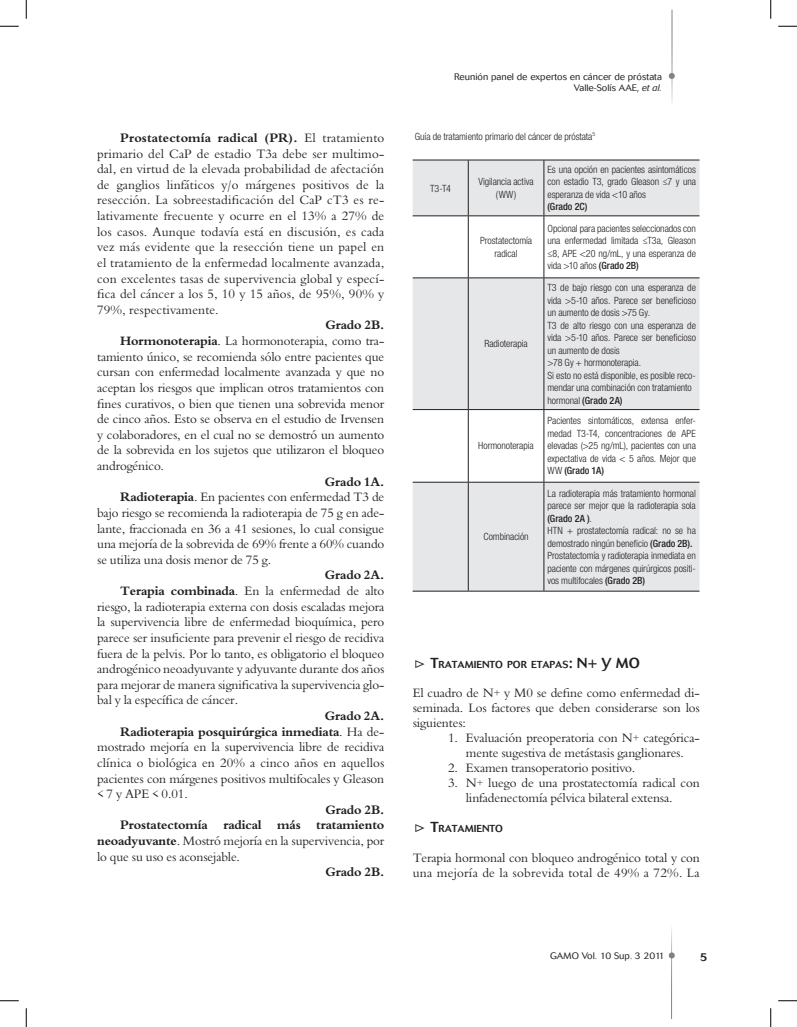
<style>
.page{position:relative;width:797px;height:1027px;background:#fff}
.page>*{position:absolute;margin:0;border:0;box-sizing:border-box;transform-origin:0 0}
.cdt-2{font:12.5px/15.6px "Bemtus T";letter-spacing:-.01em;color:#231f20;text-align:justify}
.cdt-1{font:12.5px/15px "Bemtus T";letter-spacing:-.01em;color:#231f20}
.cdt-2-2{font:700 12.5px "Bemtus T";letter-spacing:-.01em;color:#231f20}
.cdt-1-2{font:700 12.5px "Bemtus T";letter-spacing:-.01em;color:#231f20}
.t1{font:500 11.25px "Cosmos";color:#231f20}
.subti-1{font:500 10.12px "Cosmos";color:#231f20}
.texto-tabla{font:300 condensed 10px/12.5px "Helvetica Neue LT Std";letter-spacing:-.005em;color:#231f20;text-align:justify}
.figura_titulo_2{font:300 condensed 10px "Helvetica Neue LT Std";letter-spacing:-.01em;color:#231f20}
.texto-tabla-2{font:500 condensed 10px "Helvetica Neue LT Std";letter-spacing:.005em;color:#231f20}
.t2{font:300 9.38px/11.2px "Cosmos";color:#231f20;text-align:right}
.s1{font-weight:700}
.s2{font-style:italic}
.s3{font-weight:500}
.s4{font-weight:300}
.s5{font-family:"Math Technical P07";font-weight:400;font-size:14.38px}
.s6{font-size:14.38px}
</style>
<div class="page">
<svg style="left:668px;top:952px;width:6px;height:6px"></svg>
<svg style="left:668px;top:73px;width:6px;height:6px"></svg>
<svg style="left:412px;top:161px;width:287px;height:430px;fill:#e6e7e9"></svg>
<hr style="left:412px;top:160px;width:56px;height:1px;background:#231f20">
<hr style="left:468px;top:160px;width:76px;height:1px;background:#231f20">
<hr style="left:468px;top:160px;width:1px;height:56px;background:#231f20">
<hr style="left:544px;top:160px;width:155px;height:1px;background:#231f20">
<hr style="left:543px;top:160px;width:1px;height:56px;background:#231f20">
<hr style="left:412px;top:216px;width:56px;height:1px;background:#231f20">
<hr style="left:468px;top:216px;width:76px;height:1px;background:#231f20">
<hr style="left:468px;top:216px;width:1px;height:62px;background:#231f20">
<hr style="left:544px;top:216px;width:155px;height:1px;background:#231f20">
<hr style="left:543px;top:216px;width:1px;height:62px;background:#231f20">
<hr style="left:412px;top:278px;width:56px;height:1px;background:#231f20">
<hr style="left:468px;top:278px;width:76px;height:1px;background:#231f20">
<hr style="left:468px;top:278px;width:1px;height:131px;background:#231f20">
<hr style="left:544px;top:278px;width:155px;height:1px;background:#231f20">
<hr style="left:543px;top:278px;width:1px;height:131px;background:#231f20">
<hr style="left:412px;top:409px;width:56px;height:1px;background:#231f20">
<hr style="left:468px;top:409px;width:76px;height:1px;background:#231f20">
<hr style="left:468px;top:410px;width:1px;height:72px;background:#231f20">
<hr style="left:544px;top:409px;width:155px;height:1px;background:#231f20">
<hr style="left:543px;top:410px;width:1px;height:72px;background:#231f20">
<hr style="left:412px;top:482px;width:56px;height:1px;background:#231f20">
<hr style="left:468px;top:482px;width:76px;height:1px;background:#231f20">
<hr style="left:468px;top:482px;width:1px;height:109px;background:#231f20">
<hr style="left:544px;top:482px;width:155px;height:1px;background:#231f20">
<hr style="left:543px;top:482px;width:1px;height:109px;background:#231f20">
<hr style="left:412px;top:591px;width:56px;height:1px;background:#231f20">
<hr style="left:468px;top:591px;width:76px;height:1px;background:#231f20">
<hr style="left:544px;top:591px;width:155px;height:1px;background:#231f20">
<svg style="left:0;top:25px;width:19px;height:2px"></svg>
<svg style="left:778px;top:25px;width:19px;height:2px"></svg>
<svg style="left:0;top:1000px;width:19px;height:1px"></svg>
<svg style="left:778px;top:1000px;width:19px;height:1px"></svg>
<svg style="left:25px;top:0;width:2px;height:19px"></svg>
<svg style="left:25px;top:1008px;width:2px;height:19px"></svg>
<svg style="left:770px;top:0;width:1px;height:19px"></svg>
<svg style="left:770px;top:1008px;width:1px;height:19px"></svg>
<p class="cdt-2" style="left:97px;top:130px;width:289px;text-indent:23px"><span class="s1">Prostatectomía radical (PR).</span> El tratamiento primario del CaP de estadio T3a debe ser multimo&shy;dal, en virtud de la elevada probabilidad de afectación de ganglios linfáticos y/o márgenes positivos de la resección. La sobreestadificación del CaP cT3 es re&shy;lativamente frecuente y ocurre en el 13% a 27% de los casos. Aunque todavía está en discusión, es cada vez más evidente que la resección tiene un papel en el tratamiento de la enfermedad localmente avanzada, con excelentes tasas de supervivencia global y especí&shy;fica del cáncer a los 5, 10 y 15 años, de 95%, 90% y 79%, respectivamente.</p>
<p class="cdt-1-2" style="left:325px;top:318px;width:60px">Grado 2B.</p>
<p class="cdt-2" style="left:97px;top:333px;width:289px;text-indent:23px"><span class="s1">Hormonoterapia</span>. La hormonoterapia, como tra&shy;tamiento único, se recomienda sólo entre pacientes que cursan con enfermedad localmente avanzada y que no aceptan los riesgos que implican otros tratamientos con fines curativos, o bien que tienen una sobrevida menor de cinco años. Esto se observa en el estudio de Irvensen y colaboradores, en el cual no se demostró un aumento de la sobrevida en los sujetos que utilizaron el bloqueo androgénico.</p>
<p class="cdt-1-2" style="left:325px;top:474px;width:61px">Grado 1A.</p>
<p class="cdt-2" style="left:97px;top:489px;width:289px;text-indent:23px"><span class="s1">Radioterapia</span>. En pacientes con enfermedad T3 de bajo riesgo se recomienda la radioterapia de 75 g en ade&shy;lante, fraccionada en 36 a 41 sesiones, lo cual consigue una mejoría de la sobrevida de 69% frente a 60% cuando se utiliza una dosis menor de 75 g.</p>
<p class="cdt-2-2" style="left:325px;top:568px;width:61px">Grado 2A.</p>
<p class="cdt-2" style="left:97px;top:583px;width:289px;text-indent:23px"><span class="s1">Terapia combinada</span>. En la enfermedad de alto riesgo, la radioterapia externa con dosis escaladas mejora la supervivencia libre de enfermedad bioquímica, pero parece ser insuficiente para prevenir el riesgo de recidiva fuera de la pelvis. Por lo tanto, es obligatorio el bloqueo androgénico neoadyuvante y adyuvante durante dos años para mejorar de manera significativa la supervivencia glo&shy;bal y la específica de cáncer.</p>
<p class="cdt-2-2" style="left:325px;top:709px;width:61px">Grado 2A.</p>
<p class="cdt-2" style="left:97px;top:724px;width:289px;text-indent:23px"><span class="s1">Radioterapia posquirúrgica inmediata</span>. Ha de&shy;mostrado mejoría en la supervivencia libre de recidiva clínica o biológica en 20% a cinco años en aquellos pacientes con márgenes positivos multifocales y Gleason &lt; 7 y APE &lt; 0.01.</p>
<p class="cdt-2-2" style="left:325px;top:802px;width:60px">Grado 2B.</p>
<p class="cdt-2" style="left:97px;top:817px;width:289px;text-indent:23px"><span class="s1">Prostatectomía radical más tratamiento neoadyuvante</span>. Mostró mejoría en la supervivencia, por lo que su uso es aconsejable.</p>
<p class="cdt-2-2" style="left:325px;top:865px;width:60px">Grado 2B.</p>
<p class="t2" style="left:454px;top:71px;width:209px">Reunión panel de expertos en cáncer de próstata<br>Valle-Solís AAE, <span class="s2">et al.</span></p>
<p class="figura_titulo_2" style="left:415px;top:130px;width:182px">Guía de tratamiento primario del cáncer de próstata<sup>5</sup></p>
<p class="texto-tabla" style="left:430px;top:182px;width:22px">T3-T4</p>
<p class="texto-tabla" style="left:478px;top:175px;width:57px;text-align:center">Vigilancia activa (WW)</p>
<p class="texto-tabla" style="left:480px;top:234px;width:54px;text-align:center">Prostatectomía radical</p>
<p class="texto-tabla" style="left:484px;top:337px;width:45px">Radioterapia</p>
<p class="texto-tabla" style="left:478px;top:440px;width:57px">Hormonoterapia</p>
<p class="texto-tabla" style="left:483px;top:530px;width:47px">Combinación</p>
<p class="texto-tabla" style="left:547px;top:163px;width:150px">Es una opción en pacientes asintomáticos con estadio T3, grado Gleason ≤7 y una esperanza de vida &lt;10 años</p>
<p class="texto-tabla-2" style="left:547px;top:201px;width:41px">(Grado 2C)</p>
<p class="texto-tabla" style="left:547px;top:222px;width:150px">Opcional para pacientes seleccionados con una enfermedad limitada ≤T3a, Gleason ≤8, APE &lt;20 ng/mL, y una esperanza de vida &gt;10 años <span class="s3">(Grado 2B)</span></p>
<p class="texto-tabla" style="left:547px;top:281px;width:150px">T3 de bajo riesgo con una esperanza de vida &gt;5-10 años. Parece ser beneficioso un aumento de dosis &gt;75 Gy.</p>
<p class="texto-tabla" style="left:547px;top:319px;width:150px">T3 de alto riesgo con una esperanza de vida &gt;5-10 años. Parece ser beneficioso un aumento de dosis</p>
<p class="texto-tabla" style="left:547px;top:356px;width:95px">&gt;78 Gy + hormonoterapia.</p>
<p class="texto-tabla" style="left:547px;top:369px;width:150px">Si esto no está disponible, es posible reco&shy;mendar una combinación con tratamiento</p>
<p class="texto-tabla-2" style="left:547px;top:394px;width:77px"><span class="s4">hormonal</span> (Grado 2A)</p>
<p class="texto-tabla" style="left:547px;top:415px;width:150px">Pacientes sintomáticos, extensa enfer&shy;medad T3-T4, concentraciones de APE elevadas (&gt;25 ng/mL), pacientes con una expectativa de vida &lt; 5 años. Mejor que WW <span class="s3">(Grado 1A)</span></p>
<p class="texto-tabla" style="left:547px;top:487px;width:150px">La radioterapia más tratamiento hormonal parece ser mejor que la radioterapia sola <span class="s3">(Grado 2A )</span>.</p>
<p class="texto-tabla" style="left:547px;top:524px;width:150px">HTN + prostatectomía radical: no se ha demostrado ningún beneficio <span class="s3">(Grado 2B).</span></p>
<p class="texto-tabla" style="left:547px;top:549px;width:150px">Prostatectomía y radioterapia inmediata en paciente con márgenes quirúrgicos positi&shy;vos multifocales <span class="s3">(Grado 2B)</span></p>
<p class="subti-1" style="left:412px;top:659px;width:229px"><span class="s5">T</span> <span class="s6">T</span>RATAMIENTO POR ETAPAS<span class="s6">: N+ Y MO</span></p>
<p class="cdt-1" style="left:412px;top:686px;width:289px;text-align:justify">El cuadro de N+ y M0 se define como enfermedad di&shy;seminada. Los factores que deben considerarse son los siguientes:</p>
<p class="cdt-1" style="left:448px;top:731px;width:253px;text-align:center">1. Evaluación preoperatoria con N+ categórica&shy;mente sugestiva de metástasis ganglionares.</p>
<p class="cdt-1" style="left:448px;top:761px;width:189px">2. Examen transoperatorio positivo.</p>
<p class="cdt-1" style="left:466px;top:776px;width:235px;text-indent:-18px">3. N+ luego de una prostatectomía radical con linfadenectomía pélvica bilateral extensa.</p>
<p class="subti-1" style="left:412px;top:823px;width:91px"><span class="s5">T</span> <span class="s6">T</span>RATAMIENTO</p>
<p class="cdt-1" style="left:412px;top:850px;width:289px">Terapia hormonal con bloqueo androgénico total y con una mejoría de la sobrevida total de 49% a 72%. La</p>
<p class="t2" style="left:550px;top:950px;width:116px">GAMO Vol. 10 Sup. 3 2011</p>
<p class="t1" style="left:700px;top:950px;width:9px">5</p>
</div>
